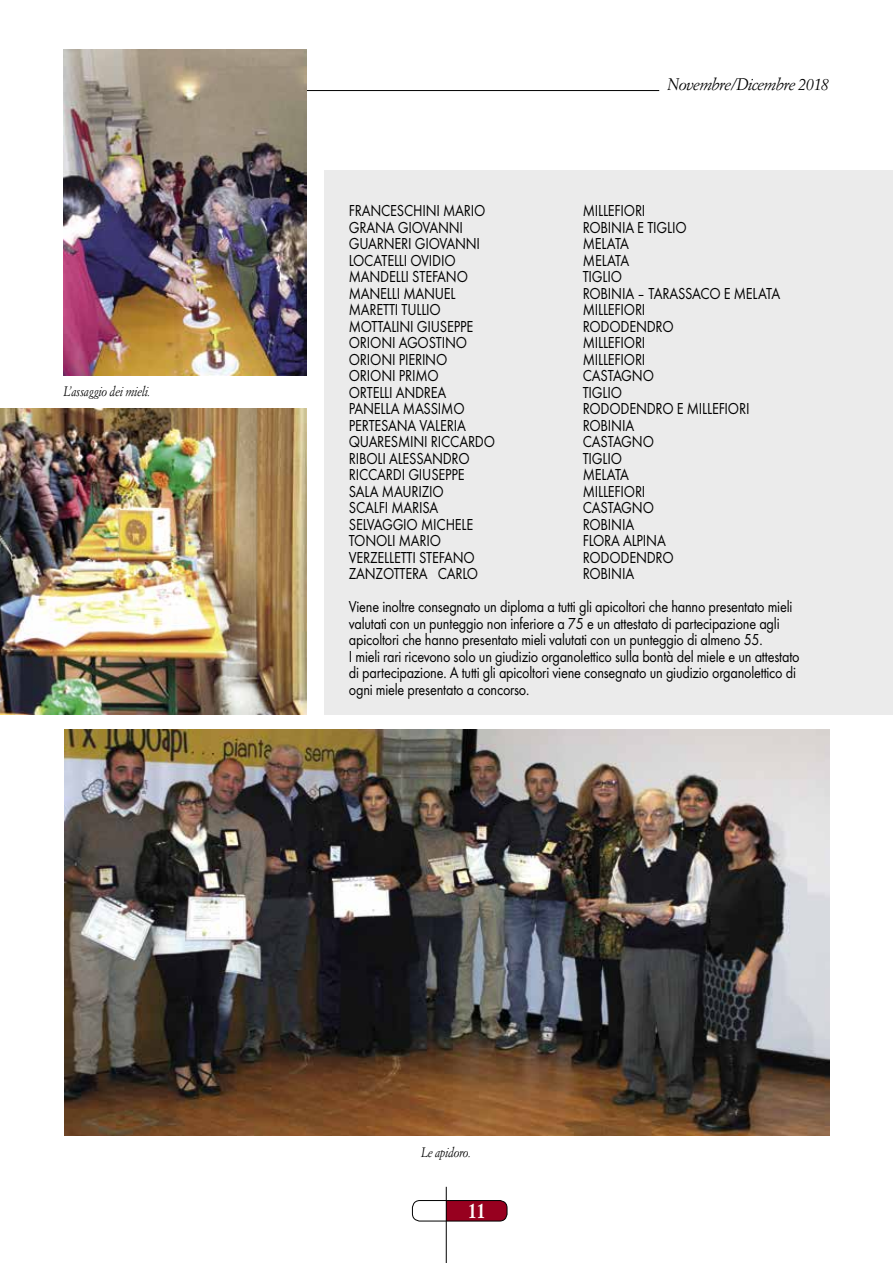
<style>
.page{position:relative;width:893px;height:1263px;background:#fff}
.page>*{position:absolute;margin:0;border:0;box-sizing:border-box;transform-origin:0 0}
.t1{font:700 21px "Simoncini Garamond";color:#fff;scale:.86 1}
.t2{font:16.5px/16.5px "Futura T";letter-spacing:-.015em;color:#000;scale:.86 1}
.t3{font:italic 16.5px "Simoncini Garamond";letter-spacing:-.04em;color:#000}
.t4{font:italic 13.5px "Simoncini Garamond";letter-spacing:-.025em;color:#000;scale:.86 1}
</style>
<div class="page">
<div style="left:446px;top:1200px;width:61px;height:21px;background:#97001f"></div>
<div style="left:412px;top:1200px;width:95px;height:21px;border:1px solid #000;border-radius:8px"></div>
<hr style="left:446px;top:1187px;width:1px;height:76px;background:#000">
<hr style="left:64px;top:90px;width:595px;height:1px;background:#000">
<img style="left:64px;top:729px;width:765px;height:406px">
<img style="left:64px;top:49px;width:243px;height:326px">
<img style="left:0;top:408px;width:307px;height:306px">
<div style="left:325px;top:170px;width:568px;height:544px;background:#ebebeb"></div>
<p class="t4" style="left:63px;top:383px;width:103px">L’assaggio dei mieli.</p>
<p class="t3" style="left:667px;top:75px;width:164px">Novembre/Dicembre 2018</p>
<p class="t2" style="left:349px;top:202px;width:160px">FRANCESCHINI MARIO</p>
<p class="t2" style="left:583px;top:202px;width:74px">MILLEFIORI</p>
<p class="t2" style="left:349px;top:219px;width:134px">GRANA GIOVANNI</p>
<p class="t2" style="left:583px;top:219px;width:122px">ROBINIA E TIGLIO</p>
<p class="t2" style="left:349px;top:235px;width:154px">GUARNERI GIOVANNI</p>
<p class="t2" style="left:583px;top:235px;width:55px">MELATA</p>
<p class="t2" style="left:349px;top:252px;width:126px">LOCATELLI OVIDIO</p>
<p class="t2" style="left:583px;top:252px;width:55px">MELATA</p>
<p class="t2" style="left:349px;top:268px;width:140px">MANDELLI STEFANO</p>
<p class="t2" style="left:583px;top:268px;width:47px">TIGLIO</p>
<p class="t2" style="left:349px;top:285px;width:126px">MANELLI MANUEL</p>
<p class="t2" style="left:583px;top:285px;width:231px">ROBINIA – TARASSACO E MELATA</p>
<p class="t2" style="left:349px;top:301px;width:109px">MARETTI TULLIO</p>
<p class="t2" style="left:583px;top:301px;width:74px">MILLEFIORI</p>
<p class="t2" style="left:349px;top:318px;width:146px">MOTTALINI GIUSEPPE</p>
<p class="t2" style="left:583px;top:318px;width:107px">RODODENDRO</p>
<p class="t2" style="left:349px;top:334px;width:139px">ORIONI AGOSTINO</p>
<p class="t2" style="left:583px;top:334px;width:74px">MILLEFIORI</p>
<p class="t2" style="left:349px;top:351px;width:116px">ORIONI PIERINO</p>
<p class="t2" style="left:583px;top:351px;width:74px">MILLEFIORI</p>
<p class="t2" style="left:349px;top:367px;width:106px">ORIONI PRIMO</p>
<p class="t2" style="left:583px;top:367px;width:84px">CASTAGNO</p>
<p class="t2" style="left:349px;top:384px;width:115px">ORTELLI ANDREA</p>
<p class="t2" style="left:583px;top:384px;width:47px">TIGLIO</p>
<p class="t2" style="left:349px;top:400px;width:136px">PANELLA MASSIMO</p>
<p class="t2" style="left:583px;top:400px;width:195px">RODODENDRO E MILLEFIORI</p>
<p class="t2" style="left:349px;top:417px;width:138px">PERTESANA VALERIA</p>
<p class="t2" style="left:583px;top:417px;width:61px">ROBINIA</p>
<p class="t2" style="left:349px;top:433px;width:172px">QUARESMINI RICCARDO</p>
<p class="t2" style="left:583px;top:433px;width:84px">CASTAGNO</p>
<p class="t2" style="left:349px;top:450px;width:142px">RIBOLI ALESSANDRO</p>
<p class="t2" style="left:583px;top:450px;width:47px">TIGLIO</p>
<p class="t2" style="left:349px;top:466px;width:136px">RICCARDI GIUSEPPE</p>
<p class="t2" style="left:583px;top:466px;width:55px">MELATA</p>
<p class="t2" style="left:349px;top:483px;width:112px">SALA MAURIZIO</p>
<p class="t2" style="left:583px;top:483px;width:74px">MILLEFIORI</p>
<p class="t2" style="left:349px;top:499px;width:105px">SCALFI MARISA</p>
<p class="t2" style="left:583px;top:499px;width:84px">CASTAGNO</p>
<p class="t2" style="left:349px;top:516px;width:146px">SELVAGGIO MICHELE</p>
<p class="t2" style="left:583px;top:516px;width:61px">ROBINIA</p>
<p class="t2" style="left:349px;top:532px;width:109px">TONOLI MARIO</p>
<p class="t2" style="left:583px;top:532px;width:98px">FLORA ALPINA</p>
<p class="t2" style="left:349px;top:549px;width:148px">VERZELLETTI STEFANO</p>
<p class="t2" style="left:583px;top:549px;width:107px">RODODENDRO</p>
<p class="t2" style="left:349px;top:565px;width:152px">ZANZOTTERA CARLO</p>
<p class="t2" style="left:349px;top:557px;width:517px;line-height:33px;text-indent:234px">ROBINIA<br>Viene inoltre consegnato un diploma a tutti gli apicoltori che hanno presentato mieli</p>
<p class="t2" style="left:349px;top:615px;width:526px">valutati con un punteggio non inferiore a 75 e un attestato di partecipazione agli apicoltori che hanno presentato mieli valutati con un punteggio di almeno 55.<br>I mieli rari ricevono solo un giudizio organolettico sulla bontà del miele e un attestato di partecipazione. A tutti gli apicoltori viene consegnato un giudizio organolettico di ogni miele presentato a concorso.</p>
<p class="t4" style="left:421px;top:1144px;width:60px">Le apidoro.</p>
<p class="t1" style="left:468px;top:1197px;width:22px">11</p>
</div>
